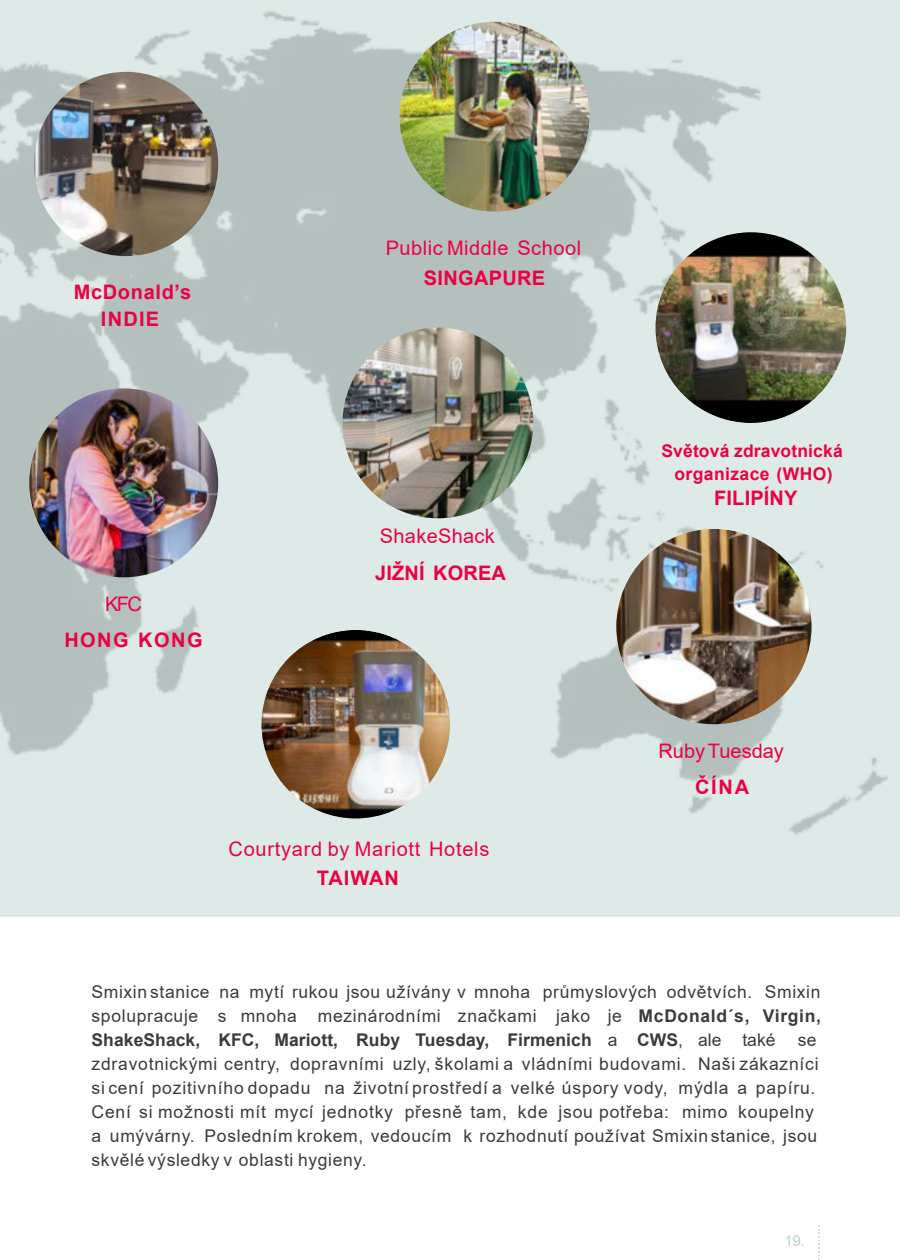
<style>
.page{position:relative;width:900px;height:1260px;background:#fff}
.page>*{position:absolute;margin:0;border:0;box-sizing:border-box;transform-origin:0 0}
.t1{font:20px "Arial";letter-spacing:.025em;color:#eb0045}
.t2{font:700 20px "Arial";letter-spacing:.015em;color:#eb0045}
.t3{font:700 20px/26.8px "Arial";letter-spacing:.035em;color:#eb0045;text-align:center}
.t4{font:20px "Arial";color:#eb0045}
.t5{font:700 20px "Arial";letter-spacing:.075em;color:#eb0045}
.t6{font:17.5px/24px "Arial";letter-spacing:.045em;color:#3b3b3b;text-align:justify}
.t7{font:700 17.5px/23.2px "Arial";letter-spacing:.01em;color:#eb0045;text-align:center}
.t8{font:15px "Arial";color:#bad3cd}
.s1{font-weight:700}
</style>
<div class="page">
<img style="left:0;top:0;width:900px;height:917px">
<img style="left:400px;top:22px;width:189px;height:190px;border-radius:50%">
<img style="left:343px;top:328px;width:190px;height:190px;border-radius:50%">
<img style="left:34px;top:72px;width:184px;height:184px;border-radius:50%">
<img style="left:262px;top:630px;width:188px;height:188px;border-radius:50%">
<img style="left:616px;top:529px;width:196px;height:195px;border-radius:50%">
<svg style="left:818px;top:1225px;width:2px;height:35px"></svg>
<img style="left:29px;top:388px;width:189px;height:189px;border-radius:50%">
<img style="left:656px;top:232px;width:190px;height:191px;border-radius:50%">
<p class="t3" style="left:74px;top:280px;width:119px">McDonald’s<br>INDIE</p>
<p class="t1" style="left:386px;top:241px;width:197px">Public Middle School</p>
<p class="t2" style="left:424px;top:270px;width:123px">SINGAPURE</p>
<p class="t1" style="left:105px;top:596px;width:38px">KFC</p>
<p class="t5" style="left:64px;top:633px;width:140px">HONG KONG</p>
<p class="t1" style="left:380px;top:529px;width:117px">ShakeShack</p>
<p class="t2" style="left:375px;top:565px;width:132px">JIŽNÍ KOREA</p>
<p class="t1" style="left:228px;top:841px;width:263px">Courtyard by Mariott Hotels</p>
<p class="t2" style="left:317px;top:871px;width:84px">TAIWAN</p>
<p class="t7" style="left:661px;top:440px;width:183px">Světová zdravotnická organizace (WHO)</p>
<p class="t2" style="left:714px;top:491px;width:85px">FILIPÍNY</p>
<p class="t4" style="left:659px;top:743px;width:127px">RubyTuesday</p>
<p class="t2" style="left:695px;top:780px;width:56px">ČÍNA</p>
<p class="t6" style="left:92px;top:982px;width:731px">Smixin stanice na mytí rukou jsou užívány v mnoha průmyslových odvětvích. Smixin spolupracuje s mnoha mezinárodními značkami jako je <span class="s1">McDonald´s, Virgin, ShakeShack, KFC, Mariott, Ruby Tuesday, Firmenich</span> a <span class="s1">CWS</span>, ale také</p>
<p class="t6" style="left:92px;top:1030px;width:729px;text-align:left;text-indent:706px">se zdravotnickými centry, dopravními uzly, školami a vládními budovami. Naši zákazníci si cení pozitivního dopadu na životní prostředí a velké úspory vody, mýdla a papíru.<br>Cení si možnosti mít mycí jednotky přesně tam, kde jsou potřeba: mimo koupelny a umývárny. Posledním krokem, vedoucím k rozhodnutí používat Smixin stanice, jsou skvělé výsledky v oblasti hygieny.</p>
<p class="t8" style="left:784px;top:1235px;width:22px">19.</p>
</div>
